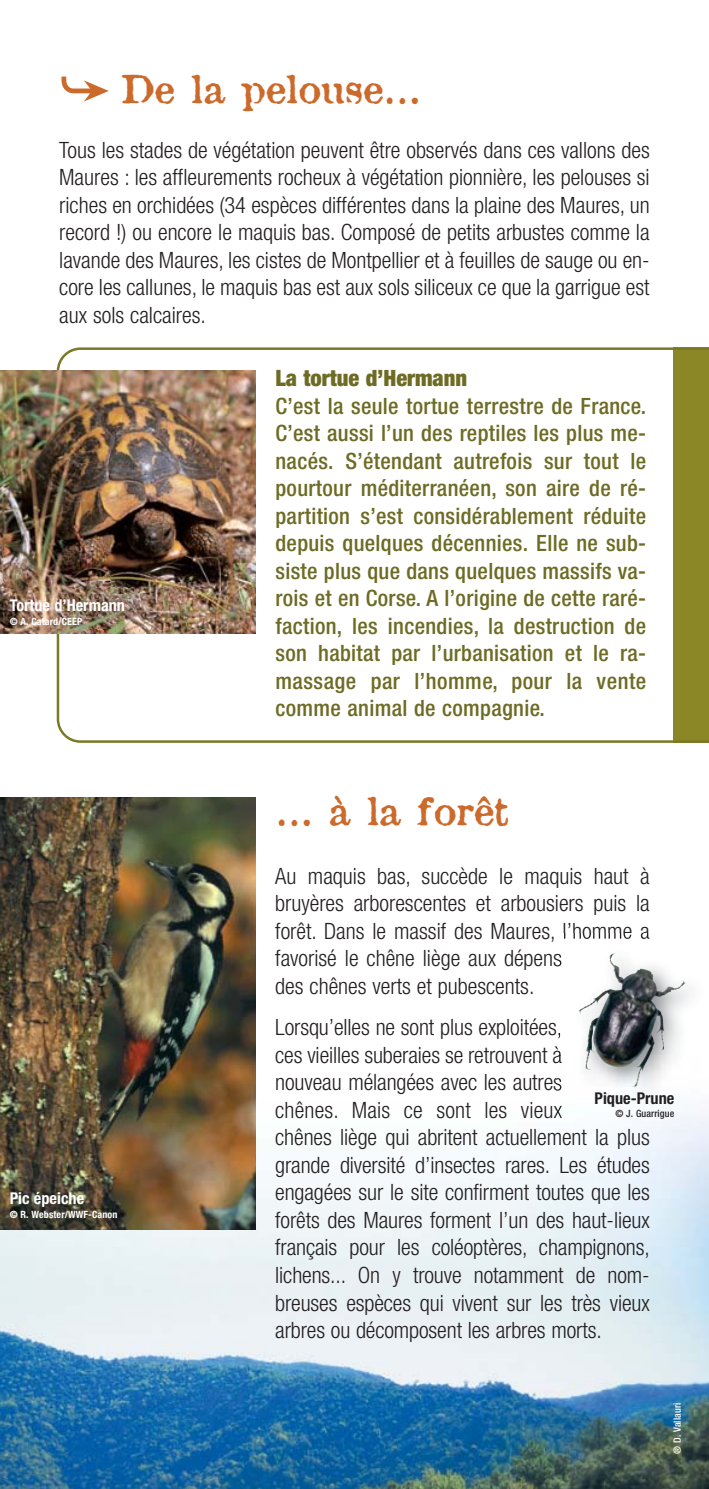
<style>
.page{position:relative;width:709px;height:1489px;background:#fff}
.page>*{position:absolute;margin:0;border:0;box-sizing:border-box;transform-origin:0 0}
.t1{font:37.5px "Attic";color:#cc6a2c}
.t2{font:300 condensed 22.5px/27.5px "Helvetica Neue";letter-spacing:-.005em;color:#231f20}
.t3{font:500 condensed 22.5px/27.5px "Helvetica Neue";letter-spacing:.02em;color:#6d6b24;text-align:justify}
.t4{font:900 condensed 22.5px "Helvetica Neue";color:#6d6b24}
.t5{font:700 condensed 16.25px "Helvetica Neue";color:#fff}
.t6{font:700 condensed 16.25px "Helvetica Neue";color:#231f20}
.t7{font:700 condensed 10px "Helvetica Neue";letter-spacing:.01em;color:#fff}
.t8{font:500 condensed 10px "Helvetica Neue";letter-spacing:.01em;color:#231f20}
.t9{font:500 condensed 10px "Helvetica Neue";letter-spacing:.01em;color:#fff}
.s1{font-family:"Monotype Sorts";font-size:55px}
</style>
<div class="page">
<img style="left:0;top:1055px;width:709px;height:433px">
<svg style="left:57px;top:347px;width:652px;height:395px"></svg>
<img style="left:0;top:370px;width:255px;height:263px">
<img style="left:556px;top:933px;width:153px;height:193px">
<img style="left:587px;top:968px;width:98px;height:119px">
<img style="left:0;top:797px;width:255px;height:432px">
<h1 class="t1" style="left:59px;top:76px;width:363px"><span class="s1">➥</span> De la pelouse…</h1>
<p class="t2" style="left:59px;top:138px;width:592px;text-align:justify">Tous les stades de végétation peuvent être observés dans ces vallons des Maures : les affleurements rocheux à végétation pionnière, les pelouses si riches en orchidées (34 espèces différentes dans la plaine des Maures, un record !) ou encore le maquis bas. Composé de petits arbustes comme la lavande des Maures, les cistes de Montpellier et à feuilles de sauge ou en&shy;core les callunes, le maquis bas est aux sols siliceux ce que la garrigue est aux sols calcaires.</p>
<p class="t5" style="left:10px;top:599px;width:117px">Tortue d’Hermann</p>
<p class="t7" style="left:10px;top:617px;width:74px">© A. Catard/CEEP</p>
<p class="t5" style="left:10px;top:1192px;width:76px">Pic épeiche</p>
<p class="t7" style="left:10px;top:1210px;width:109px">© R. Webster/WWF-Canon</p>
<p class="t4" style="left:275px;top:370px;width:193px">La tortue d’Hermann</p>
<p class="t3" style="left:275px;top:394px;width:372px">C’est la seule tortue terrestre de France.<br>C’est aussi l’un des reptiles les plus me&shy;nacés. S’étendant autrefois sur tout le pourtour méditerranéen, son aire de ré&shy;partition s’est considérablement réduite depuis quelques décennies. Elle ne sub&shy;siste plus que dans quelques massifs va&shy;rois et en Corse. A l’origine de cette raré&shy;faction, les incendies, la destruction de son habitat par l’urbanisation et le ra&shy;massage par l’homme, pour la vente comme animal de compagnie.</p>
<h1 class="t1" style="left:275px;top:797px;width:236px">… à la forêt</h1>
<p class="t2" style="left:275px;top:863px;width:376px">Au maquis bas, succède le maquis haut à bruyères arborescentes et arbousiers puis la forêt. Dans le massif des Maures, l’homme a favorisé le chêne liège aux dépens<br>des chênes verts et pubescents.</p>
<p class="t2" style="left:275px;top:1015px;width:376px">Lorsqu’elles ne sont plus exploitées,<br>ces vieilles suberaies se retrouvent à<br>nouveau mélangées avec les autres<br>chênes. Mais ce sont les vieux<br>chênes liège qui abritent actuellement la plus grande diversité d’insectes rares. Les études engagées sur le site confirment toutes que les forêts des Maures forment l’un des haut-lieux français pour les coléoptères, champignons, lichens... On y trouve notamment de nom&shy;breuses espèces qui vivent sur les très vieux arbres ou décomposent les arbres morts.</p>
<p class="t6" style="left:594px;top:1092px;width:81px">Pique-Prune</p>
<p class="t8" style="left:615px;top:1109px;width:60px">© J. Guarrigue</p>
<p class="t9" style="left:673px;top:1453px;width:53px;rotate:-90deg">® D. Vallauri</p>
</div>
